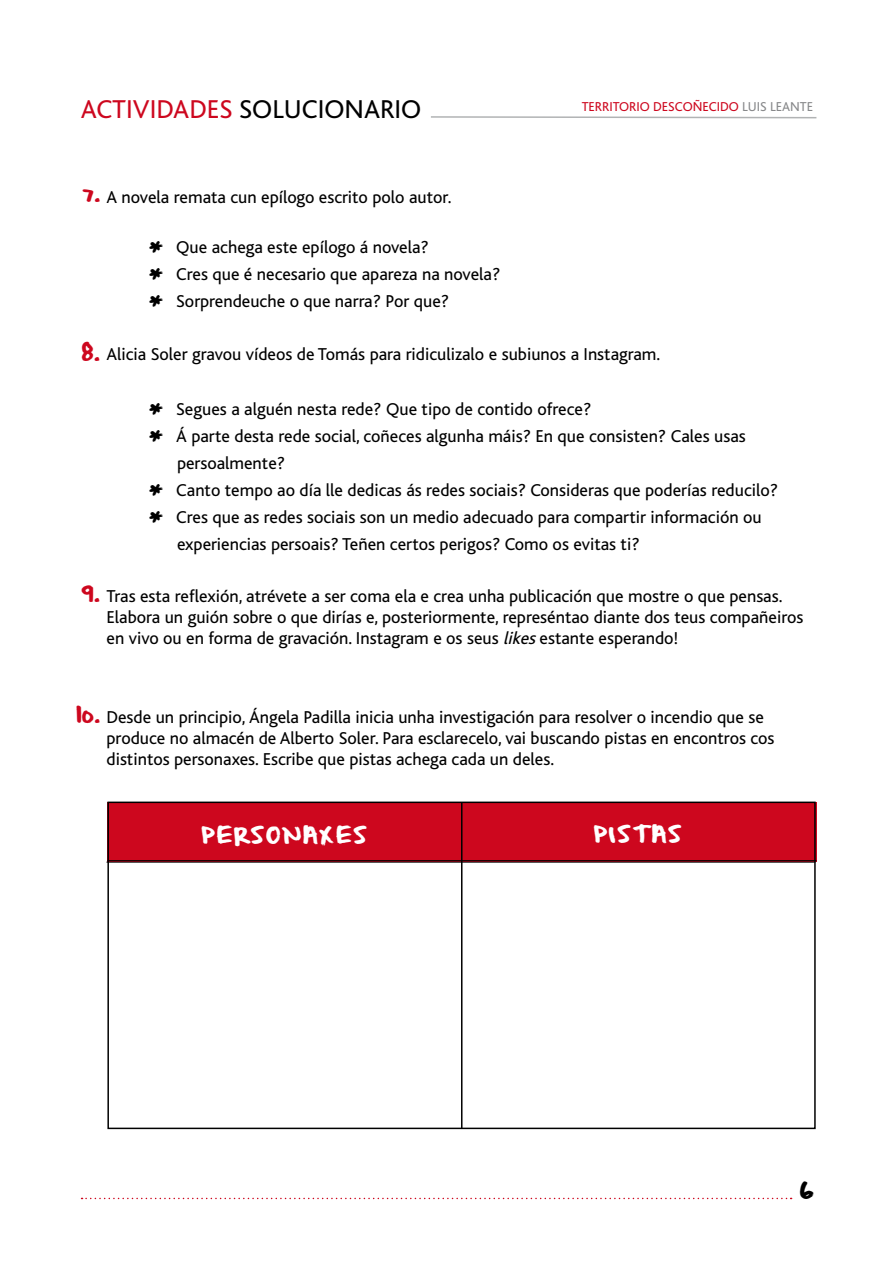
<style>
.page{position:relative;width:893px;height:1263px;background:#fff}
.page>*{position:absolute;margin:0;border:0;box-sizing:border-box;transform-origin:0 0}
.t1{font:27px "Bliss";color:#000}
.t2{font:21px "From Where You Are";letter-spacing:.055em;color:#fff}
.t3{font:21px "From Where You Are";color:#000}
.t4{font:18px/21px "Bliss";color:#000}
.t5{font:13.5px "Bliss";color:#cd071e}
.s1{color:#cd071e}
.s2{color:#87888a}
.s3{font-family:"From Where You Are";color:#cd071e}
.s4{font-family:"From Where You Are"}
.s5{font-style:italic}
</style>
<div class="page">
<svg style="left:431px;top:116px;width:386px;height:3px"></svg>
<svg style="left:82px;top:1198px;width:710px;height:1px"></svg>
<div style="left:107px;top:801px;width:709px;height:60px;background:#cd071e"></div>
<hr style="left:461px;top:802px;width:1px;height:326px;background:#000">
<div style="left:107px;top:801px;width:709px;height:328px;border:2px solid #000"></div>
<hr style="left:107px;top:862px;width:708px;height:1px;background:#000">
<hr style="left:107px;top:860px;width:709px;height:1px;background:#000">
<h1 class="t1" style="left:81px;top:95px;width:342px"><span class="s1">ACTIVIDADES</span> SOLUCIONARIO</h1>
<p class="t5" style="left:582px;top:100px;width:233px">TERRITORIO DESCOÑECIDO <span class="s2">LUIS LEANTE</span></p>
<p class="t4" style="left:83px;top:187px;width:370px"><span class="s3">7.</span> A novela remata cun epílogo escrito polo autor.</p>
<p class="t4" style="left:149px;top:234px;width:353px;line-height:27px"><span class="s4">*</span> Que achega este epílogo á novela?<br><span class="s4">*</span> Cres que é necesario que apareza na novela? <span class="s4">*</span> Sorprendeuche o que narra? Por que?</p>
<p class="t4" style="left:82px;top:344px;width:580px"><span class="s3">8.</span> Alicia Soler gravou vídeos de Tomás para ridiculizalo e subiunos a Instagram.</p>
<p class="t4" style="left:149px;top:399px;width:444px"><span class="s4">*</span> Segues a alguén nesta rede? Que tipo de contido ofrece?</p>
<p class="t4" style="left:149px;top:426px;width:598px"><span class="s4">*</span> Á parte desta rede social, coñeces algunha máis? En que consisten? Cales usas</p>
<p class="t4" style="left:177px;top:453px;width:110px">persoalmente?</p>
<p class="t4" style="left:149px;top:480px;width:631px"><span class="s4">*</span> Canto tempo ao día lle dedicas ás redes sociais? Consideras que poderías reducilo?</p>
<p class="t4" style="left:149px;top:507px;width:614px"><span class="s4">*</span> Cres que as redes sociais son un medio adecuado para compartir información ou</p>
<p class="t4" style="left:177px;top:534px;width:464px">experiencias persoais? Teñen certos perigos? Como os evitas ti?</p>
<p class="t4" style="left:106px;top:586px;width:698px;text-indent:-25px"><span class="s3">9.</span> Tras esta reflexión, atrévete a ser coma ela e crea unha publicación que mostre o que pensas.<br>Elabora un guión sobre o que dirías e, posteriormente, represéntao diante dos teus compañeiros en vivo ou en forma de gravación. Instagram e os seus <span class="s5">likes</span>estante esperando!</p>
<p class="t4" style="left:107px;top:707px;width:669px;text-indent:-31px"><span class="s3">10.</span> Desde un principio, Ángela Padilla inicia unha investigación para resolver o incendio que se produce no almacén de Alberto Soler. Para esclarecelo, vai buscando pistas en encontros cos distintos personaxes. Escribe que pistas achega cada un deles.</p>
<p class="t2" style="left:201px;top:824px;width:167px">PERSONAXES</p>
<p class="t2" style="left:593px;top:823px;width:90px">PISTAS</p>
<p class="t3" style="left:799px;top:1180px;width:16px">6</p>
</div>
